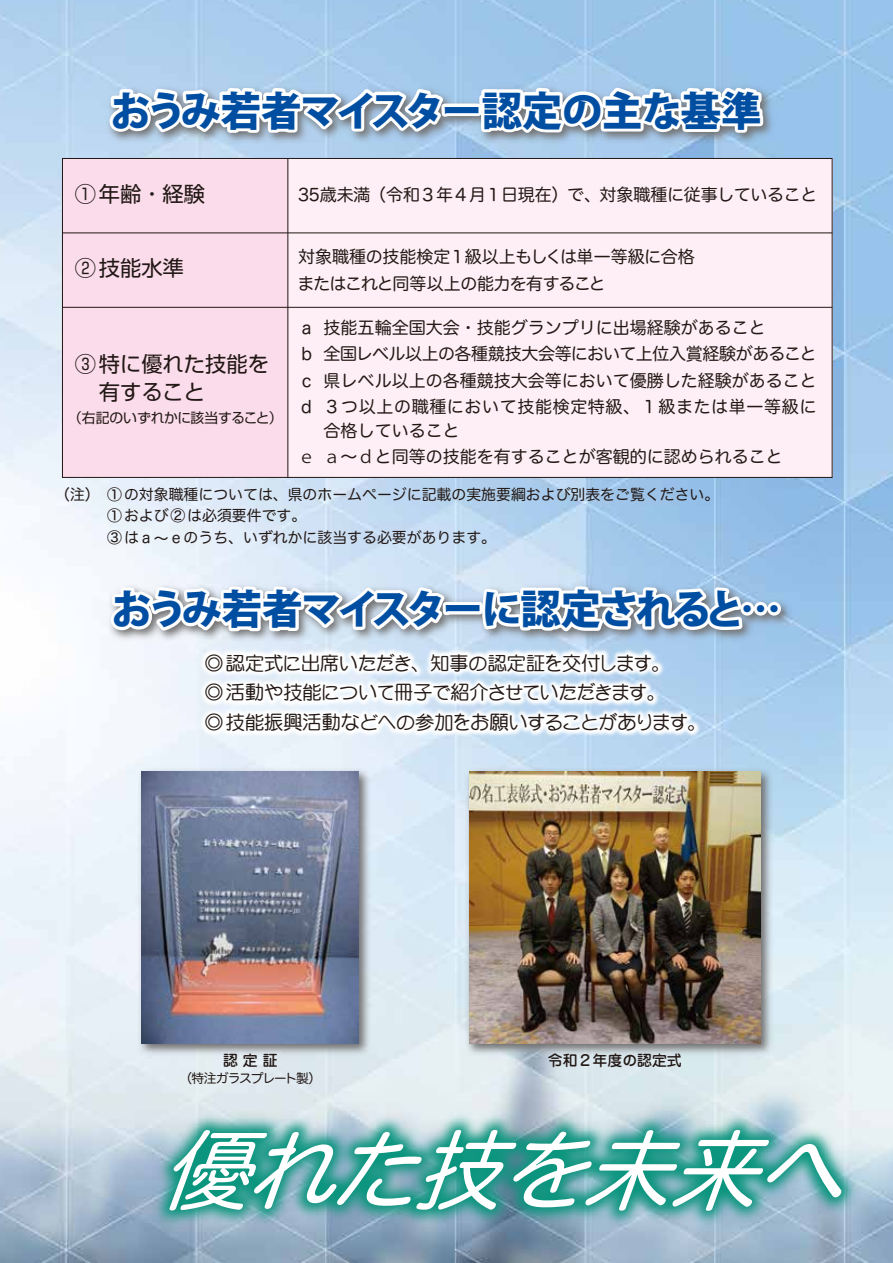
<style>
.page{position:relative;width:893px;height:1263px;background:#fff}
.page>*{position:absolute;margin:0;border:0;box-sizing:border-box;transform-origin:0 0}
.t1{font:italic 86.7px "Hira Maru Pro W4";color:#fff}
.t2{font:800 40.35px "Koz Go Pro";letter-spacing:-.09em;color:#004ea2}
.t3{font:800 40.35px "Koz Go Pro";letter-spacing:-.025em;color:#004ea2}
.t4{font:21.3px/27.6px "Shin Go Pro";color:#221815}
.t5{font:19.2px/29.7px "DF Maru Gothic Std W5";letter-spacing:-.03em;color:#221815}
.t6{font:16.95px/26.5px "Hira Maru Pro W4";color:#221815}
.t7{font:16.95px/26.5px "Hira Maru Pro W4";letter-spacing:-.025em;color:#221815}
.t8{font:16.95px "Hira Maru Pro W4";letter-spacing:-.02em;color:#221815}
.t9{font:14.85px/21.3px "Hira Maru Pro W4";color:#221815}
.t10{font:500 14.85px "Jun 34 Pro";color:#221815}
.t11{font:13.8px "Shin Go Pro";letter-spacing:-.01em;color:#221815}
.t12{font:12.75px "Hira Maru Pro W4";letter-spacing:-.085em;color:#221815}
.s1{font-family:"Koz Go Pr 6 N"}
</style>
<div class="page">
<img style="left:0;top:0;width:893px;height:1263px">
<img style="left:80px;top:1063px;width:813px;height:200px">
<img style="left:57px;top:35px;width:768px;height:169px">
<img style="left:57px;top:533px;width:786px;height:170px">
<img style="left:144px;top:645px;width:611px;height:147px">
<div style="left:288px;top:158px;width:544px;height:319px;background:#fdeff5"></div>
<div style="left:62px;top:158px;width:226px;height:319px;background:#fadcea"></div>
<img style="left:92px;top:721px;width:325px;height:381px">
<img style="left:419px;top:721px;width:400px;height:381px">
<svg style="left:106px;top:83px;width:660px;height:64px"></svg>
<svg style="left:108px;top:582px;width:676px;height:63px"></svg>
<hr style="left:63px;top:232px;width:769px;height:1px;background:#221815">
<hr style="left:63px;top:307px;width:769px;height:1px;background:#221815">
<hr style="left:287px;top:158px;width:1px;height:319px;background:#221815">
<img style="left:469px;top:772px;width:291px;height:272px">
<img style="left:142px;top:772px;width:217px;height:272px">
<h2 class="t3" style="left:110px;top:85px;width:653px">おうみ若者マイスター認定の主な基準</h2>
<p class="t4" style="left:75px;top:178px;width:132px">①年齢・経験</p>
<p class="t8" style="left:298px;top:180px;width:521px">35歳未満（令和３年４月１日現在）で、対象職種に従事していること</p>
<p class="t4" style="left:75px;top:251px;width:110px">②技能水準</p>
<p class="t7" style="left:297px;top:242px;width:399px">対象職種の技能検定１級以上もしくは単一等級に合格またはこれと同等以上の能力を有すること</p>
<p class="t6" style="left:298px;top:313px;width:520px">ａ技能五輪全国大会・技能グランプリに出場経験があること<br>ｂ全国レベル以上の各種競技大会等において上位入賞経験があることｃ県レベル以上の各種競技大会等において優勝した経験があることｄ３つ以上の職種において技能検定特級、１級または単一等級に</p>
<p class="t6" style="left:298px;top:416px;width:486px;text-indent:26px">合格していること<br><span class="s1">ｅａ</span>～<span class="s1">ｄ</span>と同等の技能を有することが客観的に認められること</p>
<p class="t9" style="left:63px;top:483px;width:658px;text-indent:-7px">（注）　①の対象職種については、県のホームページに記載の実施要綱および別表をご覧ください。　　　①および②は必須要件です。<br>　　　③はａ～ｅのうち、いずれかに該当する必要があります。</p>
<p class="t4" style="left:99px;top:348px;width:172px;text-indent:-24px">③特に優れた技能を有すること</p>
<p class="t11" style="left:68px;top:406px;width:216px">（右記のいずれかに該当すること）</p>
<h2 class="t2" style="left:112px;top:583px;width:671px">おうみ若者マイスターに認定されると…</h2>
<p class="t5" style="left:204px;top:647px;width:504px">◎認定式に出席いただき、知事の認定証を交付します。<br>◎ 活動や技能について冊子で紹介させていただきます。<br>◎技能振興活動などへの参加をお願いすることがあります。</p>
<p class="t10" style="left:223px;top:1048px;width:56px">認 定 証</p>
<p class="t10" style="left:548px;top:1048px;width:135px">令和２年度の認定式</p>
<p class="t12" style="left:179px;top:1067px;width:143px">（特注ガラスプレート製）</p>
<h1 class="t1" style="left:160px;top:1096px;width:734px">優れた技を未来へ</h1>
</div>
